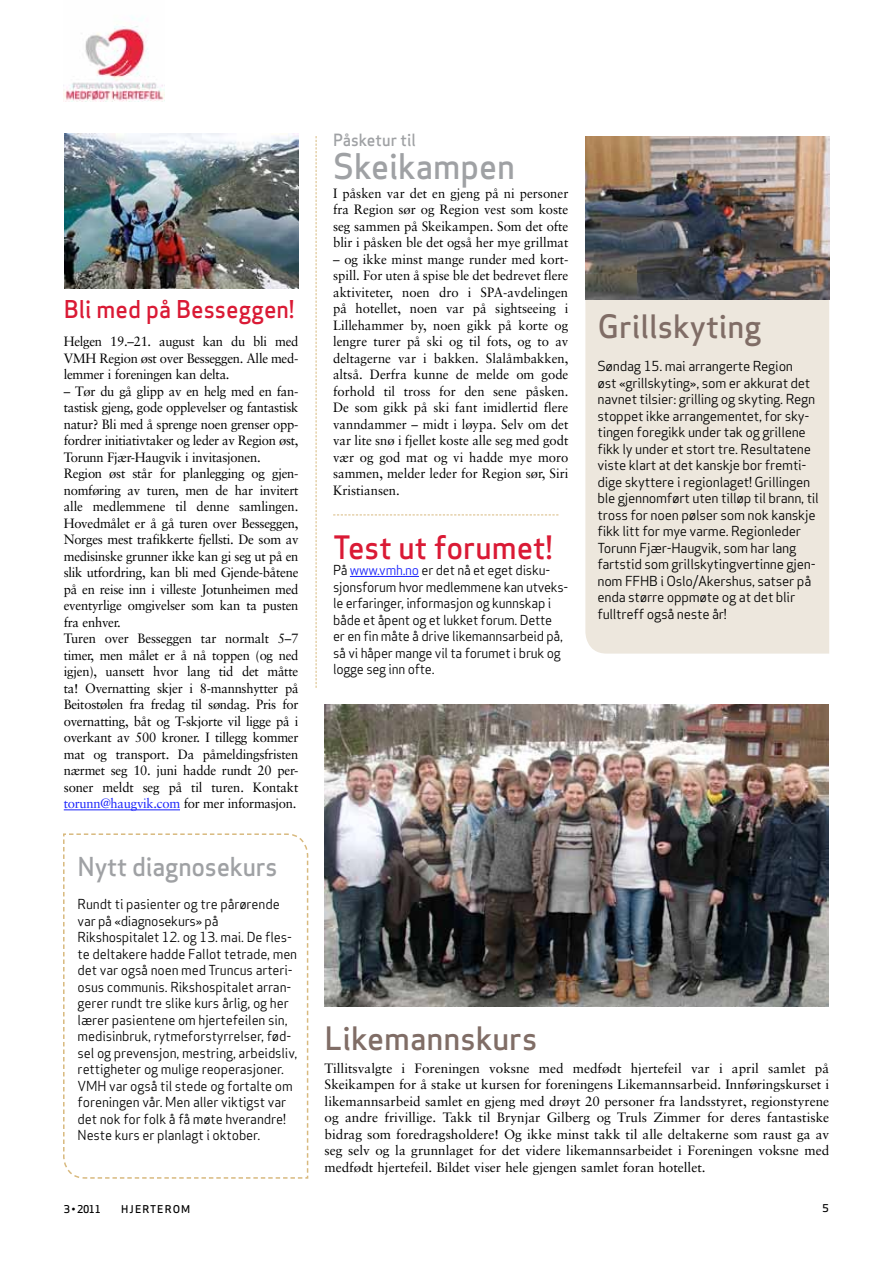
<style>
.page{position:relative;width:893px;height:1263px;background:#fff}
.page>*{position:absolute;margin:0;border:0;box-sizing:border-box;transform-origin:0 0}
.t1{font:34.5px "Apex Sans Medium T";color:#9fa1a4;scale:.96 1}
.t2{font:31.5px "Apex Sans Medium T";color:#806d66}
.t3{font:31.5px "Apex Sans Medium T";color:#da1a35;scale:.96 1}
.t4{font:25.5px "Apex Sans Medium T";letter-spacing:-.01em;color:#9fa1a4}
.t5{font:24px "Apex Sans Medium T";color:#da1a35;scale:.96 1}
.t6{font:16.5px "Apex Sans Medium T";color:#9fa1a4;scale:.96 1}
.t7{font:13.5px/16.5px "Apex Sans Book T";letter-spacing:-.02em;color:#000}
.t8{font:13.5px/16.5px "Sabon";letter-spacing:-.02em;color:#000;text-align:justify}
.t9{font:13.5px/16.5px "Sabon";letter-spacing:-.02em;color:#000;text-align:justify;scale:.96 1}
.t10{font:10.5px "Apex Sans Medium ST";color:#000}
.t11{font:10.5px "Apex Sans Medium T";color:#000}
.s1{color:#1922fb}
</style>
<div class="page">
<img style="left:64px;top:17px;width:100px;height:84px">
<div style="left:585px;top:299px;width:244px;height:355px;background:#ede7dd"></div>
<svg style="left:63px;top:833px;width:246px;height:346px"></svg>
<hr style="left:64px;top:809px;width:116px;height:1px;background:#1922fb">
<img style="left:64px;top:133px;width:234px;height:155px">
<img style="left:585px;top:136px;width:244px;height:163px">
<img style="left:325px;top:705px;width:504px;height:301px">
<hr style="left:350px;top:576px;width:69px;height:1px;background:#1922fb">
<svg style="left:316px;top:136px;width:1px;height:552px"></svg>
<svg style="left:333px;top:514px;width:225px;height:1px"></svg>
<h3 class="t5" style="left:64px;top:294px;width:241px">Bli med på Besseggen!</h3>
<p class="t9" style="left:64px;top:333px;width:246px">Helgen 19.–21. august kan du bli med VMH Region øst over Besseggen. Alle med&shy;lemmer i foreningen kan delta.</p>
<p class="t9" style="left:64px;top:383px;width:246px;text-align:left">– Tør du gå glipp av en helg med en fan&shy;tastisk gjeng, gode opplevelser og fantastisk natur? Bli med å sprenge noen grenser opp&shy;fordrer initiativtaker og leder av Region øst, Torunn Fjær-Haugvik i invitasjonen.<br>Region øst står for planlegging og gjen&shy;nomføring av turen, men de har invitert alle medlemmene til denne samlingen.<br>Hovedmålet er å gå turen over Besseggen, Norges mest trafikkerte fjellsti. De som av medisinske grunner ikke kan gi seg ut på en slik utfordring, kan bli med Gjende-båtene på en reise inn i villeste Jotunheimen med eventyrlige omgivelser som kan ta pusten fra enhver.<br>Turen over Besseggen tar normalt 5–7 timer, men målet er å nå toppen (og ned igjen), uansett hvor lang tid det måtte ta! Overnatting skjer i 8-mannshytter på Beitostølen fra fredag til søndag. Pris for overnatting, båt og T-skjorte vil ligge på i overkant av 500 kroner. I tillegg kommer mat og transport. Da påmeldingsfristen nærmet seg 10. juni hadde rundt 20 per&shy;soner meldt seg på til turen. Kontakt <span class="s1">torunn@haugvik.com</span> for mer informasjon.</p>
<h3 class="t4" style="left:78px;top:850px;width:201px">Nytt diagnosekurs</h3>
<p class="t7" style="left:78px;top:896px;width:221px">Rundt ti pasienter og tre pårørende var på «diagnosekurs» på Rikshospitalet 12. og 13. mai. De fles&shy;te deltakere hadde Fallot tetrade, men det var også noen med Truncus arteri&shy;osus communis. Rikshospitalet arran&shy;gerer rundt tre slike kurs årlig, og her lærer pasientene om hjertefeilen sin, medisinbruk, rytmeforstyrrelser, fød&shy;sel og prevensjon, mestring, arbeidsliv, rettigheter og mulige reoperasjoner.<br>VMH var også til stede og fortalte om foreningen vår. Men aller viktigst var det nok for folk å få møte hverandre!<br>Neste kurs er planlagt i oktober.</p>
<p class="t6" style="left:333px;top:130px;width:88px">Påsketur til</p>
<h1 class="t1" style="left:333px;top:144px;width:191px">Skeikampen</h1>
<p class="t8" style="left:333px;top:185px;width:237px">I påsken var det en gjeng på ni personer fra Region sør og Region vest som koste seg sammen på Skeikampen. Som det ofte blir i påsken ble det også her mye grillmat</p>
<p class="t8" style="left:333px;top:251px;width:237px">– og ikke minst mange runder med kort&shy;spill. For uten å spise ble det bedrevet flere aktiviteter, noen dro i SPA-avdelingen på hotellet, noen var på sightseeing i Lillehammer by, noen gikk på korte og lengre turer på ski og til fots, og to av deltagerne var i bakken. Slalåmbakken, altså. Derfra kunne de melde om gode forhold til tross for den sene påsken.<br>De som gikk på ski fant imidlertid flere vanndammer – midt i løypa. Selv om det var lite snø i fjellet koste alle seg med godt vær og god mat og vi hadde mye moro sammen, melder leder for Region sør, Siri Kristiansen.</p>
<h2 class="t3" style="left:333px;top:527px;width:230px">Test ut forumet!</h2>
<p class="t7" style="left:333px;top:562px;width:237px">På <span class="s1">www.vmh.no</span> er det nå et eget disku&shy;sjonsforum hvor medlemmene kan utveks&shy;le erfaringer, informasjon og kunnskap i både et åpent og et lukket forum. Dette<br>er en fin måte å drive likemannsarbeid på, så vi håper mange vil ta forumet i bruk og logge seg inn ofte.</p>
<h2 class="t2" style="left:597px;top:306px;width:166px">Grillskyting</h2>
<p class="t7" style="left:597px;top:358px;width:223px">Søndag 15. mai arrangerte Region<br>øst «grillskyting», som er akkurat det navnet tilsier: grilling og skyting. Regn stoppet ikke arrangementet, for sky&shy;tingen foregikk under tak og grillene fikk ly under et stort tre. Resultatene viste klart at det kanskje bor fremti&shy;dige skyttere i regionlaget! Grillingen ble gjennomført uten tilløp til brann, til tross for noen pølser som nok kanskje fikk litt for mye varme. Regionleder Torunn Fjær-Haugvik, som har lang fartstid som grillskytingvertinne gjen&shy;nom FFHB i Oslo/Akershus, satser på enda større oppmøte og at det blir fulltreff også neste år!</p>
<h2 class="t2" style="left:325px;top:1018px;width:214px">Likemannskurs</h2>
<p class="t8" style="left:325px;top:1059px;width:506px">Tillitsvalgte i Foreningen voksne med medfødt hjertefeil var i april samlet på Skeikampen for å stake ut kursen for foreningens Likemannsarbeid. Innføringskurset i likemannsarbeid samlet en gjeng med drøyt 20 personer fra landsstyret, regionstyrene og andre frivillige. Takk til Brynjar Gilberg og Truls Zimmer for deres fantastiske bidrag som foredragsholdere! Og ikke minst takk til alle deltakerne som raust ga av seg selv og la grunnlaget for det videre likemannsarbeidet i Foreningen voksne med medfødt hjertefeil. Bildet viser hele gjengen samlet foran hotellet.</p>
<p class="t11" style="left:64px;top:1203px;width:39px">3 • 2011</p>
<p class="t10" style="left:121px;top:1203px;width:23px">HJERTERO</p>
<p class="t10" style="left:181px;top:1203px;width:11px">M</p>
<p class="t11" style="left:822px;top:1201px;width:8px">5</p>
</div>
